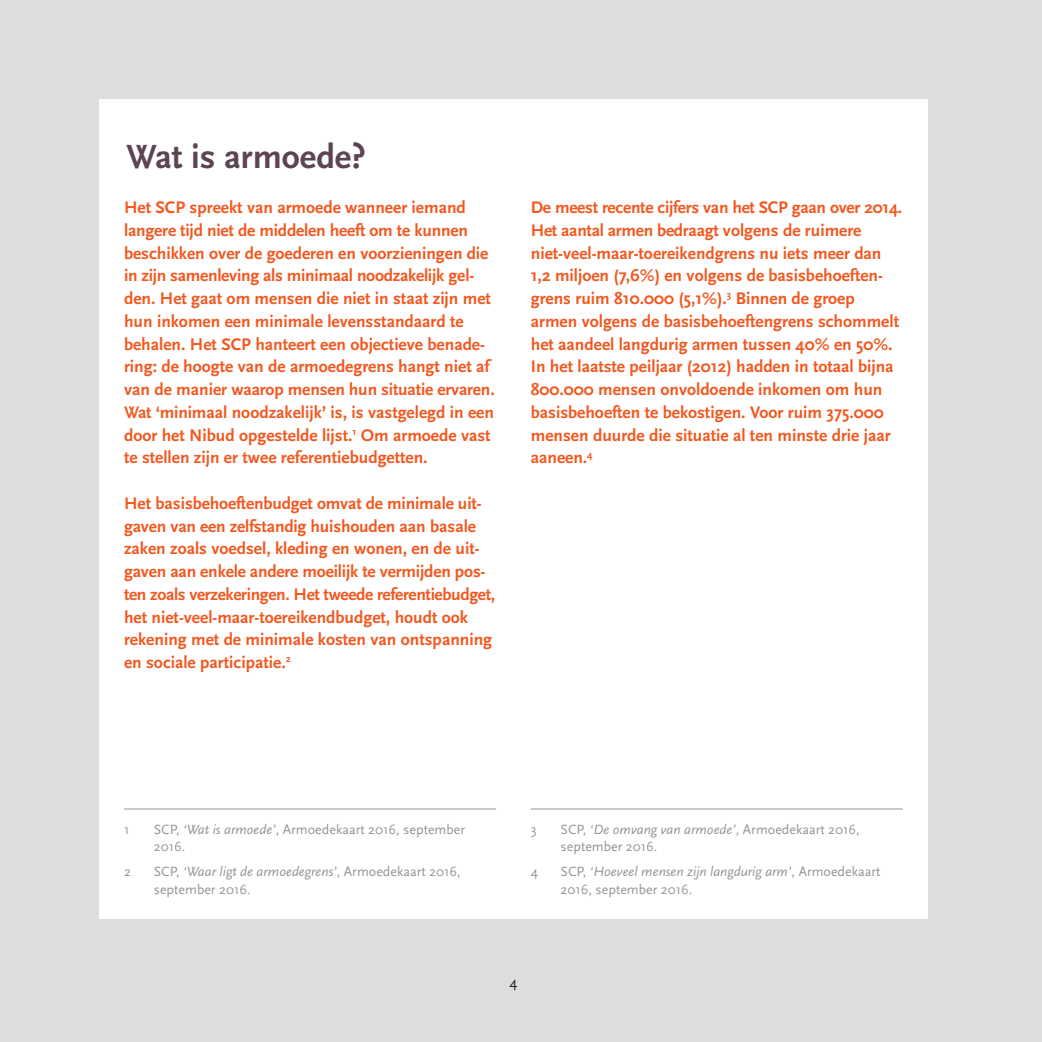
<style>
.page{position:relative;width:1042px;height:1042px;background:#dcdddf}
.page>*{position:absolute;margin:0;border:0;box-sizing:border-box;transform-origin:0 0}
.Kader_Kop_Groot{font:700 35px "Scala Sans OT";color:#5c4453}
.Kader_Body{font:700 17.5px/22.8px "Scala Sans OT";color:#f15921}
.t1{font:15.05px "Scala Sans OT";color:#231f20}
.Voetnoot{font:14px/17.5px "Scala Sans OT";color:#939598}
.Voetnoot-2{font:italic 14px "Scala Sans OT";color:#939598}
.s1{font-style:italic}
.s2{font-style:normal}
</style>
<div class="page">
<div style="left:99px;top:99px;width:828px;height:819px;background:#fff"></div>
<hr style="left:124px;top:808px;width:372px;height:1px;background:#939598">
<hr style="left:531px;top:808px;width:372px;height:1px;background:#939598">
<p class="Kader_Kop_Groot" style="left:126px;top:136px;width:241px">Wat is armoede?</p>
<p class="Kader_Body" style="left:124px;top:196px;width:372px">Het SCP spreekt van armoede wanneer iemand langere tijd niet de middelen heeft om te kunnen beschikken over de goederen en voorzieningen die in zijn samenleving als minimaal noodzakelijk gel&shy;den. Het gaat om mensen die niet in staat zijn met hun inkomen een minimale levensstandaard te behalen. Het SCP hanteert een objectieve benade&shy;ring: de hoogte van de armoedegrens hangt niet af van de manier waarop mensen hun situatie ervaren.<br>Wat ‘minimaal noodzakelijk’ is, is vastgelegd in een door het Nibud opgestelde lijst.<sup>1</sup> Om armoede vast te stellen zijn er twee referentiebudgetten.</p>
<p class="Kader_Body" style="left:124px;top:492px;width:373px">Het basisbehoeftenbudget omvat de minimale uit&shy;gaven van een zelfstandig huishouden aan basale zaken zoals voedsel, kleding en wonen, en de uit&shy;gaven aan enkele andere moeilijk te vermijden pos&shy;ten zoals verzekeringen. Het tweede referentiebudget, het niet-veel-maar-toereikendbudget, houdt ook rekening met de minimale kosten van ontspanning en sociale participatie.<sup>2</sup></p>
<p class="Kader_Body" style="left:531px;top:196px;width:373px">De meest recente cijfers van het SCP gaan over 2014.<br>Het aantal armen bedraagt volgens de ruimere niet-veel-maar-toereikendgrens nu iets meer dan 1,2 miljoen (7,6%) en volgens de basisbehoeften&shy;grens ruim 810.000 (5,1%).<sup>3</sup> Binnen de groep armen volgens de basisbehoeftengrens schommelt het aandeel langdurig armen tussen 40% en 50%.<br>In het laatste peiljaar (2012) hadden in totaal bijna 800.000 mensen onvoldoende inkomen om hun basisbehoeften te bekostigen. Voor ruim 375.000 mensen duurde die situatie al ten minste drie jaar aaneen.<sup>4</sup></p>
<p class="Voetnoot" style="left:124px;top:821px;width:7px">1</p>
<p class="Voetnoot" style="left:154px;top:821px;width:313px">SCP, <span class="s1">‘Wat is armoede’</span>, Armoedekaart 2016, september<br>2016.</p>
<p class="Voetnoot" style="left:124px;top:863px;width:8px">2</p>
<p class="Voetnoot" style="left:154px;top:863px;width:308px">SCP, <span class="s1">‘Waar ligt de armoedegrens’</span>, Armoedekaart 2016, september 2016.</p>
<p class="Voetnoot" style="left:531px;top:821px;width:8px">3</p>
<p class="Voetnoot" style="left:560px;top:821px;width:301px">SCP, <span class="s1">‘De omvang van armoede’</span>, Armoedekaart 2016, september 2016.</p>
<p class="Voetnoot" style="left:531px;top:863px;width:9px">4</p>
<p class="Voetnoot-2" style="left:560px;top:864px;width:321px"><span class="s2">SCP,</span> ‘Hoeveel mensen zijn langdurig arm’<span class="s2">, Armoedekaart</span></p>
<p class="Voetnoot" style="left:560px;top:880px;width:133px">2016, september 2016.</p>
<p class="t1" style="left:509px;top:973px;width:9px">4</p>
</div>
